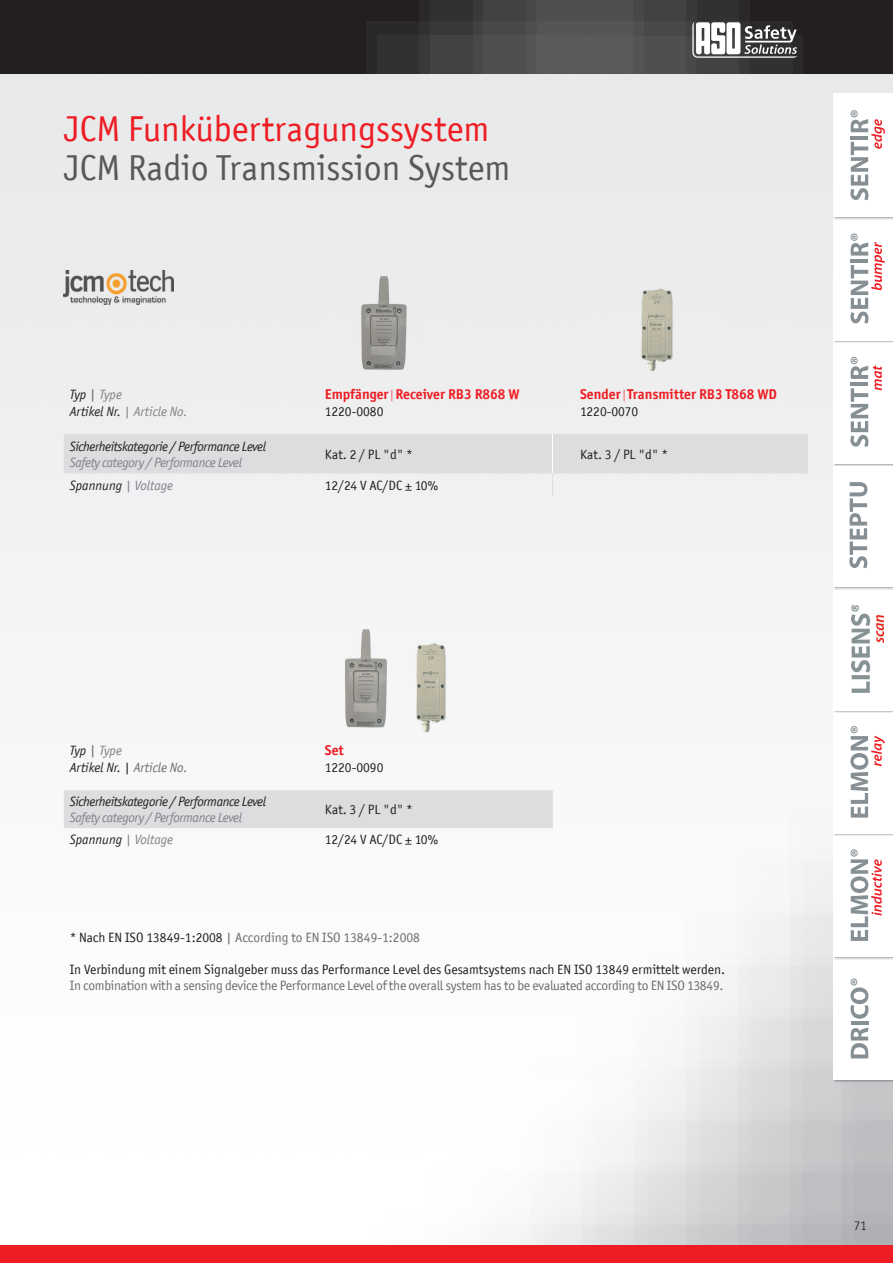
<style>
.page{position:relative;width:893px;height:1263px;background:#fff}
.page>*{position:absolute;margin:0;border:0;box-sizing:border-box;transform-origin:0 0}
.t1{font:36px "Officina San ITC";color:#57585a}
.t2{font:36px "Officina San ITC";color:#ee1d23}
.t3{font:700 14.25px "Officina San ITC";color:#ee1d23}
.t4{font:13.5px "Officina San ITC";color:#231f20}
.t5{font:13.5px "Officina San ITC";letter-spacing:-.02em;color:#6c6d70}
.t6{font:italic 13.5px "Officina San ITC";letter-spacing:-.03em;color:#231f20}
.t7{font:italic 13.5px "Officina San ITC";letter-spacing:-.03em;color:#808285}
.t8{font:italic 13.5px/16.2px "Officina San ITC";color:#231f20}
.t9{font:13.5px "Officina San ITC";color:#6c6d70}
.t10{font:italic 13.5px/16.2px "Officina San ITC";color:#808285}
.s1{color:#231f20}
.s2{font-style:normal;font-size:14.25px;color:#6c6d70}
.s3{font-weight:400;font-style:italic;font-size:13.5px;color:#f16f79}
.s4{color:#808285}
.s5{color:#6c6d70}
</style>
<div class="page">
<img style="left:0;top:74px;width:893px;height:1172px">
<div style="left:0;top:1246px;width:893px;height:17px;background:#ee1d23"></div>
<div style="left:0;top:0;width:893px;height:74px;background:#231f20"></div>
<img style="left:419px;top:0;width:331px;height:22px">
<img style="left:632px;top:0;width:1px;height:35px">
<img style="left:792px;top:58px;width:1px;height:16px">
<img style="left:749px;top:58px;width:43px;height:16px">
<img style="left:739px;top:58px;width:10px;height:16px">
<div style="left:632px;top:35px;width:64px;height:39px;background:#4e4f50"></div>
<img style="left:696px;top:58px;width:43px;height:16px">
<img style="left:643px;top:22px;width:43px;height:13px">
<svg style="left:632px;top:22px;width:11px;height:13px"></svg>
<div style="left:590px;top:22px;width:42px;height:52px;background:#5a5a5d"></div>
<div style="left:526px;top:35px;width:64px;height:39px;background:#5a5a5d"></div>
<svg style="left:579px;top:22px;width:11px;height:13px"></svg>
<div style="left:377px;top:22px;width:43px;height:52px;background:#323031"></div>
<svg style="left:420px;top:22px;width:11px;height:13px"></svg>
<img style="left:431px;top:22px;width:42px;height:13px">
<img style="left:420px;top:35px;width:64px;height:39px">
<svg style="left:473px;top:22px;width:11px;height:13px"></svg>
<div style="left:484px;top:22px;width:42px;height:52px;background:#4e4f50"></div>
<img style="left:538px;top:22px;width:41px;height:13px">
<img style="left:537px;top:22px;width:1px;height:52px">
<svg style="left:526px;top:0;width:12px;height:35px"></svg>
<svg style="left:686px;top:22px;width:112px;height:36px;background:#919091"></svg>
<img style="left:64px;top:271px;width:110px;height:33px">
<div style="left:64px;top:790px;width:489px;height:38px;background:#dcdddf"></div>
<svg style="left:64px;top:434px;width:744px;height:62px"></svg>
<img style="left:325px;top:270px;width:94px;height:107px">
<img style="left:580px;top:270px;width:150px;height:107px">
<img style="left:325px;top:626px;width:141px;height:107px">
<img style="left:834px;top:1080px;width:59px;height:2px">
<div style="left:833px;top:957px;width:60px;height:123px;background:#fff"></div>
<svg style="left:851px;top:1027px;width:17px;height:31px"></svg>
<hr style="left:851px;top:1021px;width:17px;height:4px;background:#868f94">
<svg style="left:850px;top:978px;width:18px;height:41px"></svg>
<img style="left:834px;top:957px;width:59px;height:2px">
<div style="left:833px;top:833px;width:60px;height:124px;background:#fff"></div>
<img style="left:834px;top:834px;width:59px;height:2px">
<div style="left:833px;top:710px;width:60px;height:123px;background:#fff"></div>
<svg style="left:850px;top:849px;width:32px;height:92px"></svg>
<img style="left:834px;top:711px;width:59px;height:1px">
<div style="left:833px;top:587px;width:60px;height:123px;background:#fff"></div>
<svg style="left:850px;top:726px;width:35px;height:92px"></svg>
<img style="left:834px;top:587px;width:59px;height:2px">
<div style="left:833px;top:463px;width:60px;height:124px;background:#fff"></div>
<img style="left:852px;top:605px;width:31px;height:87px">
<img style="left:834px;top:464px;width:59px;height:2px">
<div style="left:833px;top:340px;width:60px;height:123px;background:#fff"></div>
<svg style="left:850px;top:357px;width:32px;height:90px"></svg>
<img style="left:834px;top:341px;width:59px;height:2px">
<div style="left:833px;top:217px;width:60px;height:123px;background:#fff"></div>
<svg style="left:850px;top:234px;width:35px;height:90px"></svg>
<div style="left:833px;top:94px;width:60px;height:123px;background:#fff"></div>
<svg style="left:850px;top:110px;width:35px;height:90px"></svg>
<svg style="left:849px;top:482px;width:18px;height:86px"></svg>
<h1 class="t2" style="left:64px;top:108px;width:427px">JCM Funkübertragungssystem</h1>
<h1 class="t1" style="left:64px;top:147px;width:448px">JCM Radio Transmission System</h1>
<p class="t10" style="left:70px;top:387px;width:119px"><span class="s1">Typ</span> <span class="s2">|</span> Type<br><span class="s1">Artikel Nr.</span> | Article No.</p>
<p class="t3" style="left:325px;top:386px;width:196px">Empfänger<span class="s3">|</span>Receiver RB3 R868 W</p>
<p class="t4" style="left:325px;top:403px;width:60px">1220-0080</p>
<p class="t3" style="left:580px;top:386px;width:198px">Sender<span class="s3">|</span>Transmitter RB3 T868 WD</p>
<p class="t4" style="left:580px;top:403px;width:60px">1220-0070</p>
<p class="t6" style="left:70px;top:438px;width:198px">Sicherheitskategorie / Performance Level</p>
<p class="t7" style="left:70px;top:455px;width:174px">Safety category / Performance Level</p>
<p class="t4" style="left:325px;top:446px;width:90px">Kat. 2 / PL "d" *</p>
<p class="t4" style="left:580px;top:446px;width:90px">Kat. 3 / PL "d" *</p>
<p class="t8" style="left:70px;top:477px;width:105px">Spannung <span class="s4">| Voltage</span></p>
<p class="t4" style="left:325px;top:477px;width:114px">12/24 V AC/DC ± 10%</p>
<p class="t8" style="left:70px;top:743px;width:119px">Typ <span class="s2">|</span> <span class="s4">Type<br></span>Artikel Nr. | <span class="s5">Article No.</span></p>
<p class="t3" style="left:325px;top:742px;width:20px">Set</p>
<p class="t4" style="left:325px;top:759px;width:60px">1220-0090</p>
<p class="t6" style="left:70px;top:794px;width:198px">Sicherheitskategorie / Performance Level</p>
<p class="t7" style="left:70px;top:810px;width:174px">Safety category / Performance Level</p>
<p class="t4" style="left:325px;top:802px;width:90px">Kat. 3 / PL "d" *</p>
<p class="t8" style="left:70px;top:831px;width:105px">Spannung <span class="s4">| Voltage</span></p>
<p class="t4" style="left:325px;top:831px;width:114px">12/24 V AC/DC ± 10%</p>
<p class="t9" style="left:70px;top:929px;width:352px"><span class="s1">* Nach EN ISO 13849-1:2008</span> | According to EN ISO 13849-1:2008</p>
<p class="t4" style="left:70px;top:962px;width:657px">In Verbindung mit einem Signalgeber muss das Performance Level des Gesamtsystems nach EN ISO 13849 ermittelt werden.</p>
<p class="t5" style="left:70px;top:978px;width:655px">In combination with a sensing device the Performance Level of the overall system has to be evaluated according to EN ISO 13849.</p>
<p class="t4" style="left:854px;top:1218px;width:14px">71</p>
</div>
